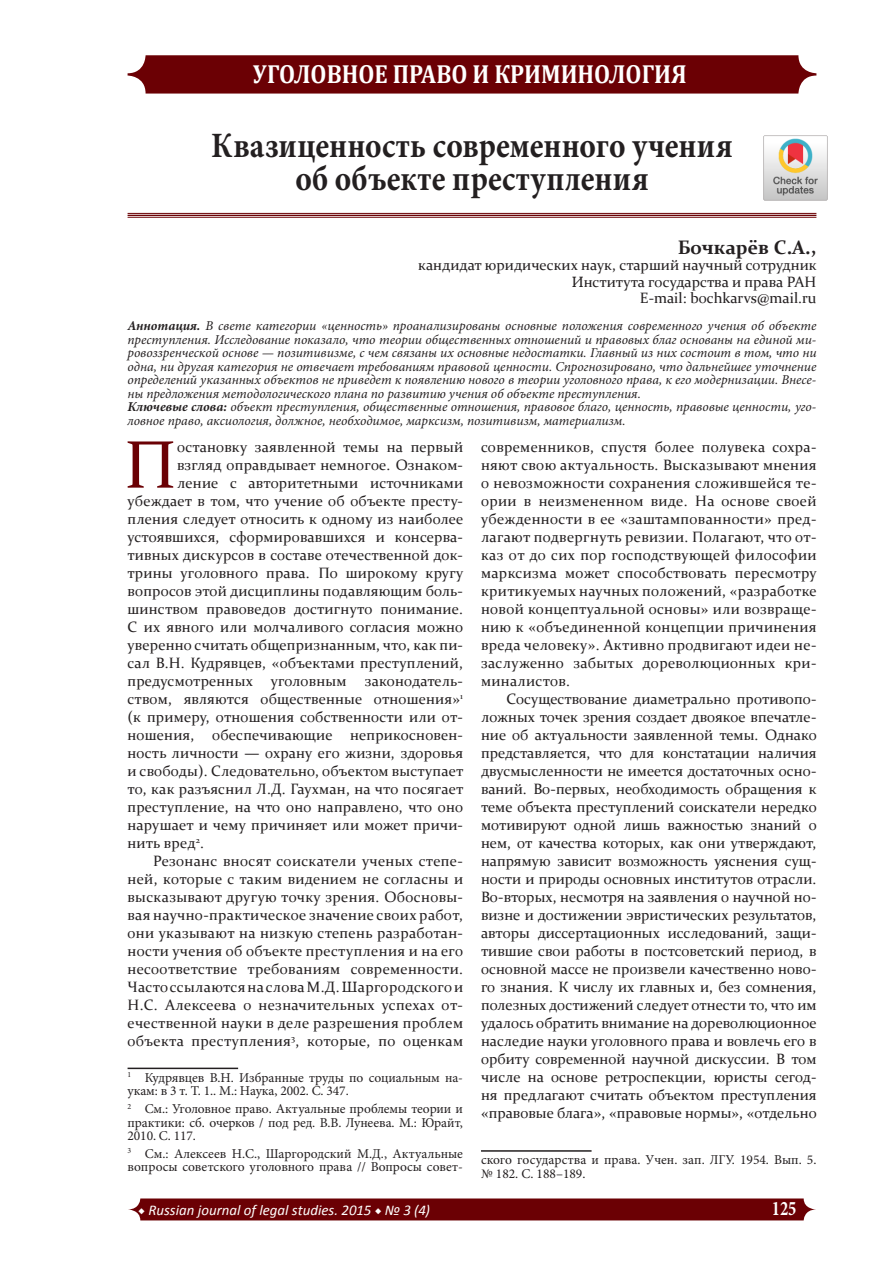
<style>
.page{position:relative;width:893px;height:1263px;background:#fff}
.page>*{position:absolute;margin:0;border:0;box-sizing:border-box;transform-origin:0 0}
.t1{font:67.65px "Constantia";color:#6b0004}
.Рубрика{font:700 35.7px/33px "Minion Pro";letter-spacing:.005em;color:#231f20;text-align:center;scale:.88 1}
.t2{font:700 26.25px "Cambria";color:#fff;scale:.88 1}
.t3{font:700 20.7px "Minion Pro";color:#fff;scale:.8 1}
.Normal__Web{font:700 19.5px "Constantia";color:#231f20}
.Normal__Web-2{font:15px/18px "Constantia";letter-spacing:.01em;color:#231f20;text-align:justify}
.t4{font:italic 14.85px "Calibri";color:#fff}
.t5{font:italic 13.5px/13.5px "Minion Pro";color:#231f20;text-align:justify}
.t6{font:13.5px/13.5px "Minion Pro";color:#231f20}
.s1{font-weight:700}
.s2{font-family:"Minion Pro";font-weight:700;font-style:normal}
</style>
<div class="page">
<svg style="left:128px;top:1198px;width:688px;height:22px;background:#720c10"></svg>
<div style="left:128px;top:55px;width:688px;height:39px;background:#6b0004;border-radius:18px"></div>
<hr style="left:128px;top:217px;width:688px;height:1px;background:#6b0004">
<hr style="left:128px;top:215px;width:688px;height:1px;background:#6b0004">
<hr style="left:128px;top:213px;width:688px;height:1px;background:#6b0004">
<hr style="left:128px;top:1067px;width:110px;height:2px;background:#231f20">
<hr style="left:481px;top:1150px;width:111px;height:2px;background:#231f20">
<img style="left:763px;top:135px;width:65px;height:66px">
<h3 class="t2" style="left:253px;top:55px;width:494px">УГОЛОВНОЕ ПРАВО И КРИМИНОЛОГИЯ</h3>
<p class="Рубрика" style="left:211px;top:129px;width:594px">Квазиценность современного учения об объекте преступления</p>
<p class="Normal__Web" style="left:678px;top:233px;width:140px">Бочкарёв С.А.,</p>
<p class="Normal__Web-2" style="left:418px;top:255px;width:400px">кандидат юридических наук, старший научный сотрудник</p>
<p class="Normal__Web-2" style="left:572px;top:272px;width:246px">Института государства и права РАН</p>
<p class="Normal__Web-2" style="left:640px;top:288px;width:178px">E-mail: bochkarvs@mail.ru</p>
<p class="t5" style="left:128px;top:319px;width:690px"><span class="s1">Аннотация.</span> В свете категории «ценность» проанализированы основные положения современного учения об объекте преступления. Исследование показало, что теории общественных отношений и правовых благ основаны на единой ми&shy;ровоззренческой основе — позитивизме, с чем связаны их основные недостатки. Главный из них состоит в том, что ни одна, ни другая категория не отвечает требованиям правовой ценности. Спрогнозировано, что дальнейшее уточнение определений указанных объектов не приведет к появлению нового в теории уголовного права, к его модернизации. Внесе&shy;ны предложения методологического плана по развитию учения об объекте преступления.</p>
<p class="t5" style="left:128px;top:400px;width:690px"><span class="s1">Ключевые слова:</span> объект преступления, общественные отношения, правовое благо, ценность, правовые ценности, уго&shy;ловное право, аксиология, должное, необходимое, марксизм, позитивизм, материализм.</p>
<p class="t1" style="left:124px;top:419px;width:54px">П</p>
<p class="Normal__Web-2" style="left:177px;top:437px;width:287px">остановку заявленной темы на первый</p>
<p class="Normal__Web-2" style="left:481px;top:437px;width:337px">современников, спустя более полувека сохра&shy;няют свою актуальность. Высказывают мнения о невозможности сохранения сложившейся те&shy;ории в неизмененном виде. На основе своей убежденности в ее «заштампованности» пред&shy;лагают подвергнуть ревизии. Полагают, что от&shy;каз от до сих пор господствующей философии марксизма может способствовать пересмотру критикуемых научных положений, «разработке новой концептуальной основы» или возвраще&shy;нию к «объединенной концепции причинения вреда человеку». Активно продвигают идеи не&shy;заслуженно забытых дореволюционных кри&shy;миналистов.</p>
<p class="Normal__Web-2" style="left:481px;top:689px;width:337px;text-indent:26px">Сосуществование диаметрально противопо&shy;ложных точек зрения создает двоякое впечатле&shy;ние об актуальности заявленной темы. Однако представляется, что для констатации наличия двусмысленности не имеется достаточных осно&shy;ваний. Во-первых, необходимость обращения к теме объекта преступлений соискатели нередко мотивируют одной лишь важностью знаний о нем, от качества которых, как они утверждают, напрямую зависит возможность уяснения сущ&shy;ности и природы основных институтов отрасли.<br>Во-вторых, несмотря на заявления о научной но&shy;визне и достижении эвристических результатов, авторы диссертационных исследований, защи&shy;тившие свои работы в постсоветский период, в основной массе не произвели качественно ново&shy;го знания. К числу их главных и, без сомнения, полезных достижений следует отнести то, что им удалось обратить внимание на дореволюционное наследие науки уголовного права и вовлечь его в орбиту современной научной дискуссии. В том числе на основе ретроспекции, юристы сегод&shy;ня предлагают считать объектом преступления «правовые блага», «правовые нормы», «отдельно</p>
<p class="t6" style="left:481px;top:1153px;width:337px">ского государства и права. Учен. зап. ЛГУ. 1954. Вып. 5. № 182. С. 188–189.</p>
<p class="Normal__Web-2" style="left:177px;top:455px;width:287px">взгляд оправдывает немногое. Ознаком-</p>
<p class="Normal__Web-2" style="left:177px;top:473px;width:288px">ление с авторитетными источниками</p>
<p class="Normal__Web-2" style="left:128px;top:491px;width:337px">убеждает в том, что учение об объекте престу-</p>
<p class="Normal__Web-2" style="left:128px;top:509px;width:337px">пления следует относить к одному из наиболее</p>
<p class="Normal__Web-2" style="left:128px;top:527px;width:337px">устоявшихся, сформировавшихся и консерва-</p>
<p class="Normal__Web-2" style="left:128px;top:545px;width:337px">тивных дискурсов в составе отечественной док-</p>
<p class="Normal__Web-2" style="left:128px;top:563px;width:337px">трины уголовного права. По широкому кругу</p>
<p class="Normal__Web-2" style="left:128px;top:581px;width:337px">вопросов этой дисциплины подавляющим боль-</p>
<p class="Normal__Web-2" style="left:128px;top:599px;width:337px">шинством правоведов достигнуто понимание.</p>
<p class="Normal__Web-2" style="left:128px;top:617px;width:337px">С их явного или молчаливого согласия можно</p>
<p class="Normal__Web-2" style="left:128px;top:635px;width:337px">уверенно считать общепризнанным, что, как пи-</p>
<p class="Normal__Web-2" style="left:128px;top:653px;width:337px">сал В.Н. Кудрявцев, «объектами преступлений,</p>
<p class="Normal__Web-2" style="left:128px;top:671px;width:337px">предусмотренных уголовным законодатель-</p>
<p class="Normal__Web-2" style="left:128px;top:689px;width:337px">ством, являются общественные отношения»<sup>1</sup></p>
<p class="Normal__Web-2" style="left:128px;top:707px;width:337px">(к примеру, отношения собственности или от-</p>
<p class="Normal__Web-2" style="left:128px;top:725px;width:337px">ношения, обеспечивающие неприкосновен-</p>
<p class="Normal__Web-2" style="left:128px;top:743px;width:337px">ность личности — охрану его жизни, здоровья</p>
<p class="Normal__Web-2" style="left:128px;top:761px;width:337px">и свободы). Следовательно, объектом выступает</p>
<p class="Normal__Web-2" style="left:128px;top:779px;width:337px">то, как разъяснил Л.Д. Гаухман, на что посягает</p>
<p class="Normal__Web-2" style="left:128px;top:797px;width:337px">преступление, на что оно направлено, что оно</p>
<p class="Normal__Web-2" style="left:128px;top:815px;width:337px">нарушает и чему причиняет или может причи-</p>
<p class="Normal__Web-2" style="left:128px;top:833px;width:78px">нить вред<sup>2</sup>.</p>
<p class="Normal__Web-2" style="left:128px;top:851px;width:337px;text-indent:26px">Резонанс вносят соискатели ученых степе&shy;ней, которые с таким видением не согласны и высказывают другую точку зрения. Обосновы&shy;вая научно-практическое значение своих работ, они указывают на низкую степень разработан&shy;ности учения об объекте преступления и на его несоответствие требованиям современности.<br>Часто ссылаются на слова М.Д. Шаргородского и Н.С. Алексеева о незначительных успехах от&shy;ечественной науки в деле разрешения проблем объекта преступления<sup>3</sup>, которые, по оценкам</p>
<p class="t6" style="left:128px;top:1071px;width:337px"><sup>1</sup> Кудрявцев В.Н. Избранные труды по социальным на&shy;укам: в 3 т. Т. 1.. М.: Наука, 2002. С. 347.</p>
<p class="t6" style="left:128px;top:1102px;width:337px;text-align:justify"><sup>2</sup> См.: Уголовное право. Актуальные проблемы теории и практики: сб. очерков / под ред. В.В. Лунеева. М.: Юрайт, 2010. С. 117.</p>
<p class="t6" style="left:128px;top:1147px;width:337px"><sup>3</sup> См.: Алексеев Н.С., Шаргородский М.Д., Актуальные вопросы советского уголовного права // Вопросы совет-</p>
<p class="t4" style="left:138px;top:1200px;width:293px"><span class="s2">◆</span> Russian journal of legal studies. 2015 <span class="s2">◆</span> № 3 (4)</p>
<p class="t3" style="left:772px;top:1194px;width:32px">125</p>
</div>
